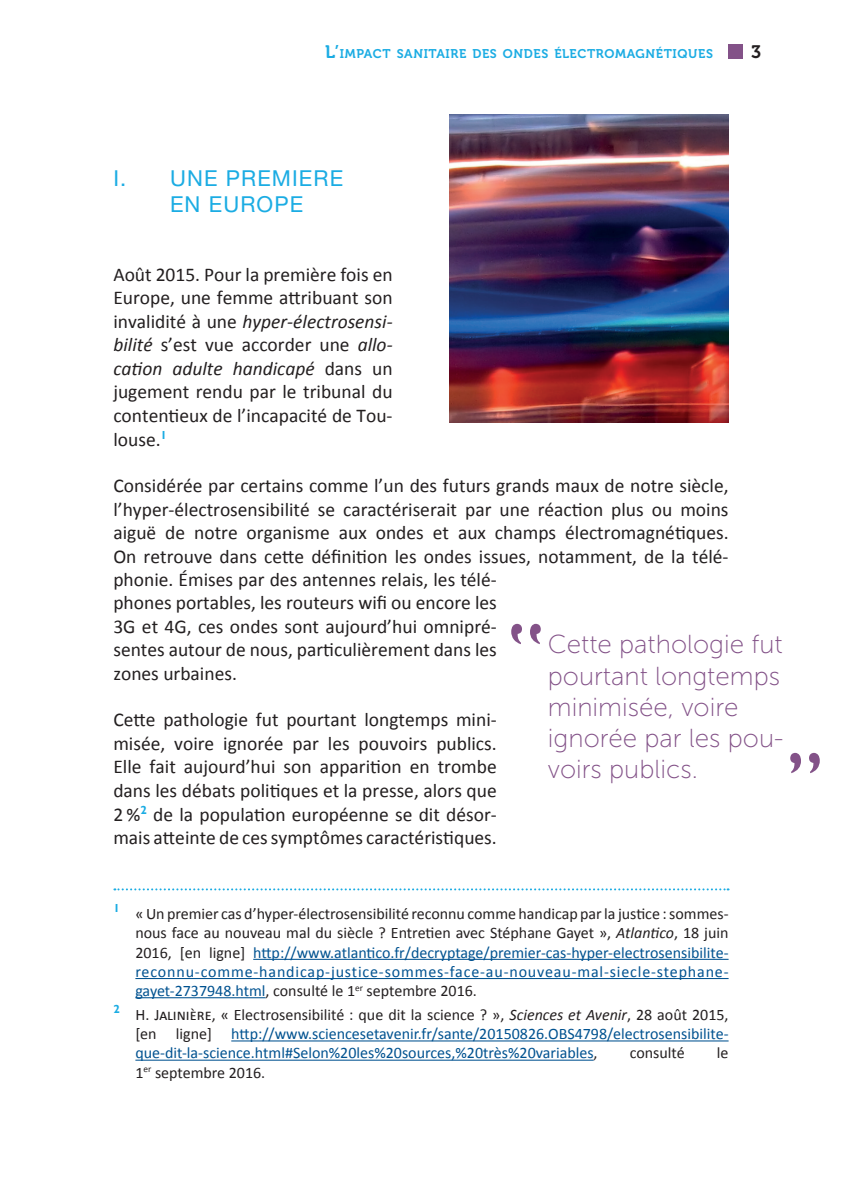
<style>
.page{position:relative;width:842px;height:1191px;background:#fff}
.page>*{position:absolute;margin:0;border:0;box-sizing:border-box;transform-origin:0 0}
.t1{font:26px/31.2px "Museo Sans 100";color:#835288}
.t2{font:22px/26.4px "Helvetica Neue LT Pro";letter-spacing:.05em;color:#1bace3}
.t3{font:19.6px/23.4px "Calibri";color:#231f20;text-align:justify}
.t4{font:18px "Museo 700";color:#231f20}
.t5{font:16px/19.2px "Calibri";color:#231f20;text-align:justify}
.t6{font:16px/19.2px "Calibri";color:#005290;text-align:justify}
.t7{font:12.6px "Museo 700";letter-spacing:.05em;color:#1bace3}
.s1{font-size:18px}
.s2{font-style:italic}
.s3{color:#005290}
.s4{color:#231f20}
.s5{font-style:italic;color:#231f20}
</style>
<div class="page">
<div style="left:729px;top:44px;width:14px;height:14px;background:#835288"></div>
<img style="left:449px;top:115px;width:280px;height:307px">
<svg style="left:114px;top:888px;width:615px;height:2px"></svg>
<hr style="left:253px;top:958px;width:476px;height:2px;background:#005290">
<hr style="left:135px;top:978px;width:594px;height:1px;background:#005290">
<hr style="left:135px;top:997px;width:131px;height:1px;background:#005290">
<hr style="left:231px;top:1040px;width:498px;height:1px;background:#005290">
<hr style="left:135px;top:1059px;width:459px;height:1px;background:#005290">
<svg style="left:511px;top:624px;width:30px;height:20px"></svg>
<svg style="left:790px;top:753px;width:30px;height:20px"></svg>
<p class="t7" style="left:325px;top:47px;width:389px"><span class="s1">L’</span>IMPACT SANITAIRE DES ONDES ÉLECTROMAGNÉTIQUES</p>
<p class="t4" style="left:751px;top:42px;width:12px">3</p>
<p class="t2" style="left:170px;top:164px;width:175px;text-indent:-57px">I. UNE PREMIERE<br>EN EUROPE</p>
<p class="t3" style="left:113px;top:262px;width:281px">Août 2015. Pour la première fois en Europe, une femme attribuant son invalidité à une <span class="s2">hyper-électrosensi&shy;bilité</span> s’est vue accorder une <span class="s2">allo&shy;cation adulte handicapé</span> dans un jugement rendu par le tribunal du contentieux de l’incapacité de Tou&shy;louse.<sup>1</sup></p>
<p class="t3" style="left:113px;top:473px;width:617px;text-align:left">Considérée par certains comme l’un des futurs grands maux de notre siècle, l’hyper-électrosensibilité se caractériserait par une réaction plus ou moins aiguë de notre organisme aux ondes et aux champs électromagnétiques.<br>On retrouve dans cette définition les ondes issues, notamment, de la télé&shy;phonie. Émises par des antennes relais, les télé-<br>phones portables, les routeurs wifi ou encore les<br>3G et 4G, ces ondes sont aujourd’hui omnipré-<br>sentes autour de nous, particulièrement dans les<br>zones urbaines.</p>
<p class="t3" style="left:113px;top:707px;width:385px">Cette pathologie fut pourtant longtemps mini&shy;misée, voire ignorée par les pouvoirs publics.<br>Elle fait aujourd’hui son apparition en trombe dans les débats politiques et la presse, alors que 2 %<sup>2</sup> de la population européenne se dit désor&shy;mais atteinte de ces symptômes caractéristiques.</p>
<h1 class="t1" style="left:548px;top:629px;width:237px">Cette pathologie fut pourtant longtemps minimisée, voire ignorée par les pou&shy;voirs publics.</h1>
<p class="t5" style="left:135px;top:903px;width:595px;text-indent:-22px"><sup>1</sup> «Un premier cas d’hyper-électrosensibilité reconnu comme handicap par la justice : sommes&shy;nous face au nouveau mal du siècle ? Entretien avec Stéphane Gayet », <span class="s2">Atlantico</span>, 18 juin 2016, [en ligne] <span class="s3">http://www.atlantico.fr/decryptage/premier-cas-hyper-electrosensibilite&shy;reconnu-comme-handicap-justice-sommes-face-au-nouveau-mal-siecle-stephane&shy;gayet-2737948.html</span>, consulté le 1<sup>er</sup> septembre 2016.</p>
<p class="t6" style="left:135px;top:1004px;width:595px;text-indent:-22px"><sup>2</sup> <span class="s4">H. Jalinière, « Electrosensibilité : que dit la science ? »,</span> <span class="s5">Sciences et Avenir</span><span class="s4">, 28 août 2015, [en ligne]</span> http://www.sciencesetavenir.fr/sante/20150826.OBS4798/electrosensibilite&shy;que-dit-la-science.html#Selon%20les%20sources,%20très%20variables<span class="s4">,</span></p>
<p class="t5" style="left:630px;top:1043px;width:56px">consulté</p>
<p class="t5" style="left:717px;top:1043px;width:13px">le</p>
<p class="t5" style="left:135px;top:1062px;width:131px">1<sup>er</sup> septembre 2016.</p>
</div>
